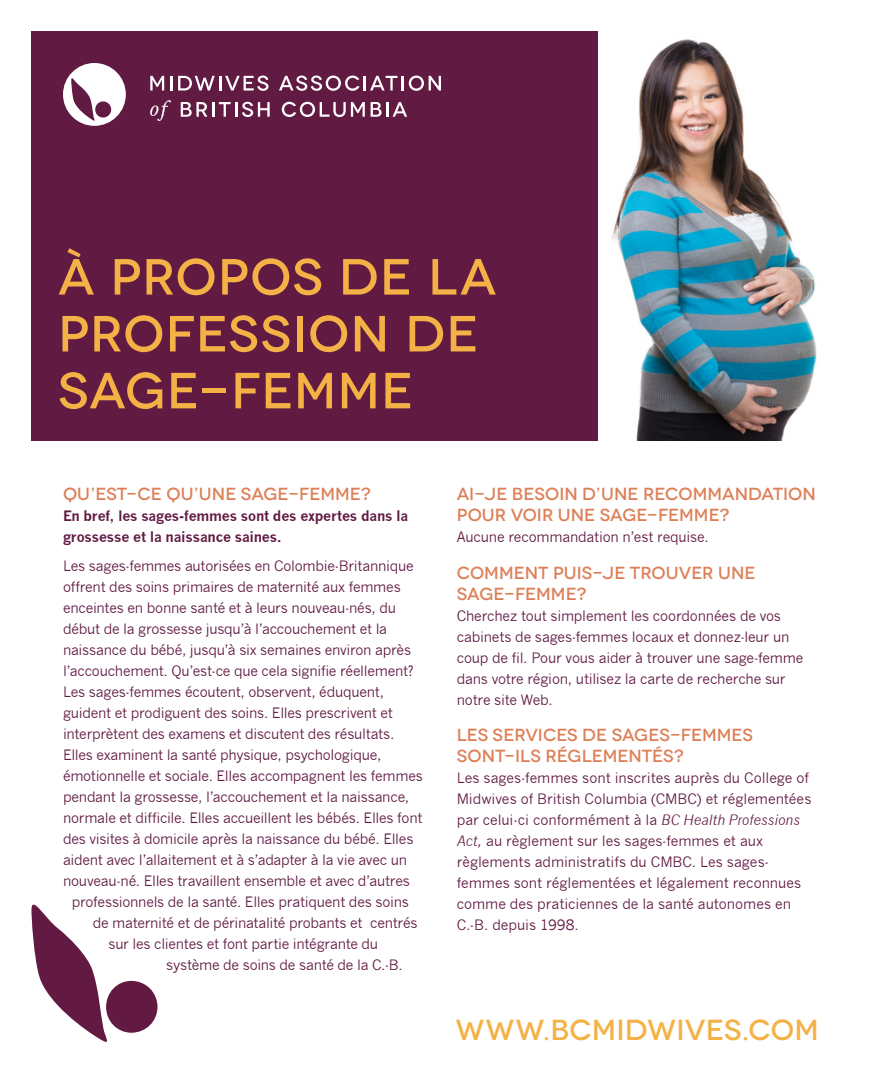
<style>
.page{position:relative;width:882px;height:1071px;background:#fff}
.page>*{position:absolute;margin:0;border:0;box-sizing:border-box;transform-origin:0 0}
.t1{font:500 50.75px/56.9px "Novecentowide";letter-spacing:.02em;color:#f4b146}
.t2{font:500 29.05px "Novecentowide";letter-spacing:.01em;color:#f4b146}
.t3{font:500 17.5px/21px "Novecentowide";color:#dd7f57}
.t4{font:14px/21px "News Gothic";letter-spacing:-.015em;color:#611a42}
.t5{font:700 14px/21px "News Gothic";letter-spacing:-.015em;color:#611a42}
.s1{font-style:italic}
</style>
<div class="page">
<div style="left:32px;top:32px;width:566px;height:409px;background:#611a42"></div>
<img style="left:612px;top:39px;width:205px;height:402px">
<svg style="left:63px;top:63px;width:63px;height:63px"></svg>
<svg style="left:150px;top:76px;width:14px;height:15px"></svg>
<svg style="left:170px;top:76px;width:2px;height:15px"></svg>
<svg style="left:178px;top:76px;width:91px;height:15px"></svg>
<svg style="left:279px;top:76px;width:162px;height:15px"></svg>
<svg style="left:181px;top:102px;width:26px;height:15px"></svg>
<hr style="left:212px;top:102px;width:3px;height:15px;background:#fff">
<svg style="left:219px;top:102px;width:51px;height:15px"></svg>
<svg style="left:282px;top:102px;width:83px;height:15px"></svg>
<svg style="left:371px;top:102px;width:11px;height:15px"></svg>
<hr style="left:386px;top:102px;width:3px;height:15px;background:#fff">
<svg style="left:393px;top:102px;width:14px;height:15px"></svg>
<svg style="left:150px;top:100px;width:21px;height:21px"></svg>
<svg style="left:32px;top:905px;width:80px;height:137px"></svg>
<div style="left:106px;top:981px;width:52px;height:52px;background:#621a42;border-radius:50%"></div>
<h1 class="t1" style="left:58px;top:249px;width:440px">À PROPOS DE LA<br>PROFESSION DE<br>SAGE-FEMME</h1>
<p class="t3" style="left:63px;top:483px;width:309px">QU’EST-CE QU’UNE SAGE-FEMME?</p>
<p class="t5" style="left:63px;top:505px;width:347px">En bref, les sages-femmes sont des expertes dans la grossesse et la naissance saines.</p>
<p class="t4" style="left:63px;top:555px;width:352px">Les sages-femmes autorisées en Colombie-Britannique</p>
<p class="t4" style="left:63px;top:576px;width:339px">offrent des soins primaires de maternité aux femmes</p>
<p class="t4" style="left:63px;top:597px;width:335px">enceintes en bonne santé et à leurs nouveau-nés, du</p>
<p class="t4" style="left:63px;top:618px;width:326px">début de la grossesse jusqu’à l’accouchement et la</p>
<p class="t4" style="left:63px;top:639px;width:350px">naissance du bébé, jusqu’à six semaines environ après</p>
<p class="t4" style="left:63px;top:660px;width:352px">l’accouchement. Qu’est-ce que cela signifie réellement?</p>
<p class="t4" style="left:63px;top:681px;width:323px">Les sages-femmes écoutent, observent, éduquent,</p>
<p class="t4" style="left:63px;top:702px;width:331px">guident et prodiguent des soins. Elles prescrivent et</p>
<p class="t4" style="left:63px;top:723px;width:333px">interprètent des examens et discutent des résultats.</p>
<p class="t4" style="left:63px;top:744px;width:320px">Elles examinent la santé physique, psychologique,</p>
<p class="t4" style="left:63px;top:765px;width:361px">émotionnelle et sociale. Elles accompagnent les femmes</p>
<p class="t4" style="left:63px;top:786px;width:348px">pendant la grossesse, l’accouchement et la naissance,</p>
<p class="t4" style="left:63px;top:807px;width:361px">normale et difficile. Elles accueillent les bébés. Elles font</p>
<p class="t4" style="left:63px;top:828px;width:352px">des visites à domicile après la naissance du bébé. Elles</p>
<p class="t4" style="left:63px;top:849px;width:346px">aident avec l’allaitement et à s’adapter à la vie avec un</p>
<p class="t4" style="left:63px;top:870px;width:349px">nouveau-né. Elles travaillent ensemble et avec d’autres</p>
<p class="t4" style="left:72px;top:891px;width:339px">professionnels de la santé. Elles pratiquent des soins</p>
<p class="t4" style="left:93px;top:912px;width:326px">de maternité et de périnatalité probants et centrés</p>
<p class="t4" style="left:108px;top:933px;width:271px">sur les clientes et font partie intégrante du</p>
<p class="t4" style="left:166px;top:954px;width:238px">système de soins de santé de la C.-B.</p>
<p class="t3" style="left:457px;top:483px;width:361px">AI-JE BESOIN D’UNE RECOMMANDATION<br>POUR VOIR UNE SAGE-FEMME?</p>
<p class="t4" style="left:457px;top:526px;width:254px">Aucune recommandation n’est requise.</p>
<p class="t3" style="left:457px;top:562px;width:300px">COMMENT PUIS-JE TROUVER UNE<br>SAGE-FEMME?</p>
<p class="t4" style="left:457px;top:605px;width:348px">Cherchez tout simplement les coordonnées de vos cabinets de sages-femmes locaux et donnez-leur un coup de fil. Pour vous aider à trouver une sage-femme dans votre région, utilisez la carte de recherche sur notre site Web.</p>
<p class="t3" style="left:457px;top:725px;width:298px">LES SERVICES DE SAGES-FEMMES<br>SONT-ILS RÉGLEMENTÉS?</p>
<p class="t4" style="left:457px;top:768px;width:356px">Les sages-femmes sont inscrites auprès du College of Midwives of British Columbia (CMBC) et réglementées par celui-ci conformément à la <span class="s1">BC Health Professions Act,</span> au règlement sur les sages-femmes et aux règlements administratifs du CMBC. Les sages&shy;femmes sont réglementées et légalement reconnues comme des praticiennes de la santé autonomes en C.-B. depuis 1998.</p>
<h2 class="t2" style="left:455px;top:1012px;width:365px">WWW.BCMIDWIVES.COM</h2>
</div>
